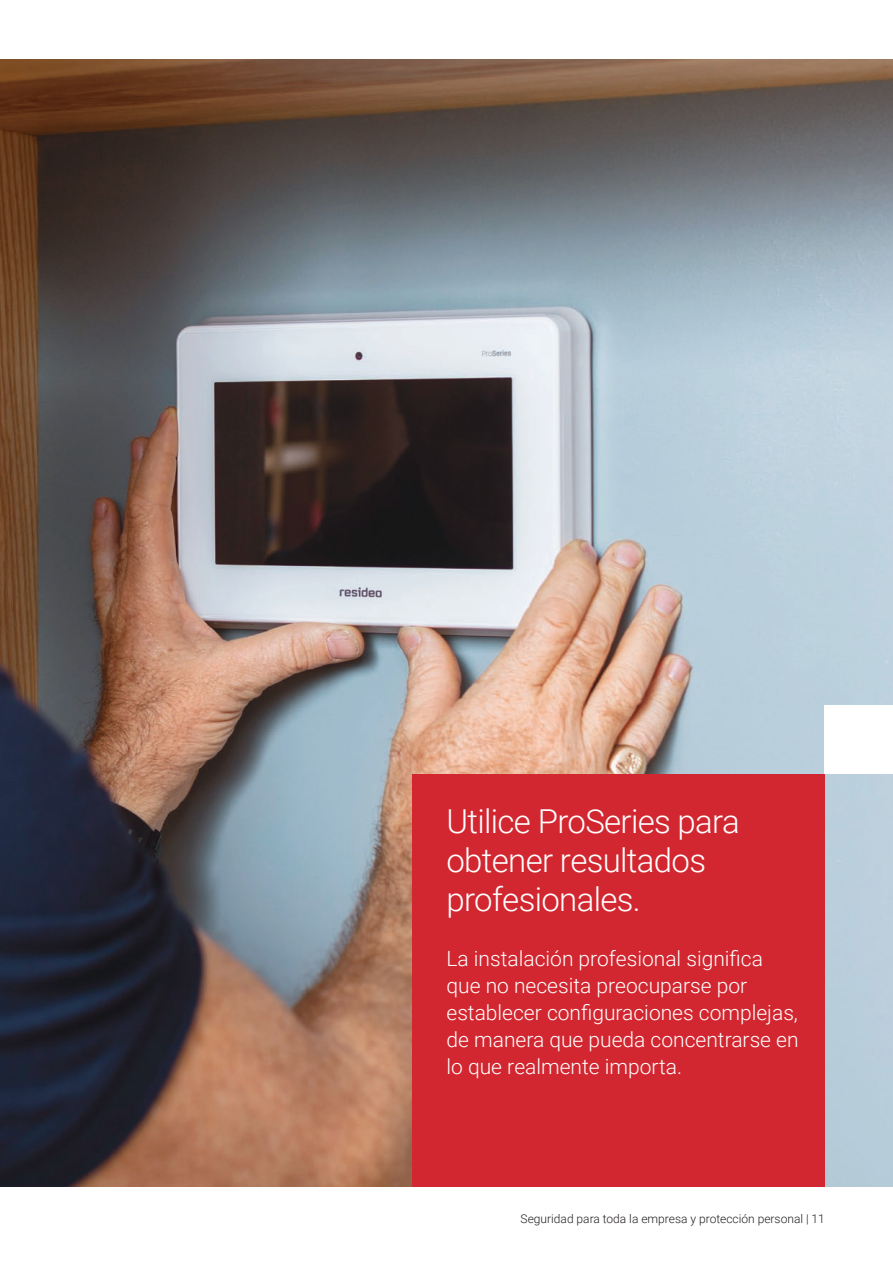
<style>
.page{position:relative;width:893px;height:1263px;background:#fff}
.page>*{position:absolute;margin:0;border:0;box-sizing:border-box;transform-origin:0 0}
.t1{font:300 33px/39px "Roboto";letter-spacing:-.02em;color:#fff}
.t2{font:300 21px/27px "Roboto";color:#fff}
.t3{font:300 12px "Roboto";color:#231f20}
</style>
<div class="page">
<img style="left:0;top:60px;width:893px;height:1126px">
<div style="left:412px;top:774px;width:413px;height:412px;background:#d22730"></div>
<div style="left:825px;top:706px;width:68px;height:68px;background:#fff"></div>
<h1 class="t1" style="left:446px;top:800px;width:295px">Utilice ProSeries para obtener resultados profesionales.</h1>
<p class="t2" style="left:446px;top:944px;width:354px">La instalación profesional significa que no necesita preocuparse por establecer configuraciones complejas, de manera que pueda concentrarse en lo que realmente importa.</p>
<p class="t3" style="left:521px;top:1210px;width:306px">Seguridad para toda la empresa y protección personal | 11</p>
</div>
